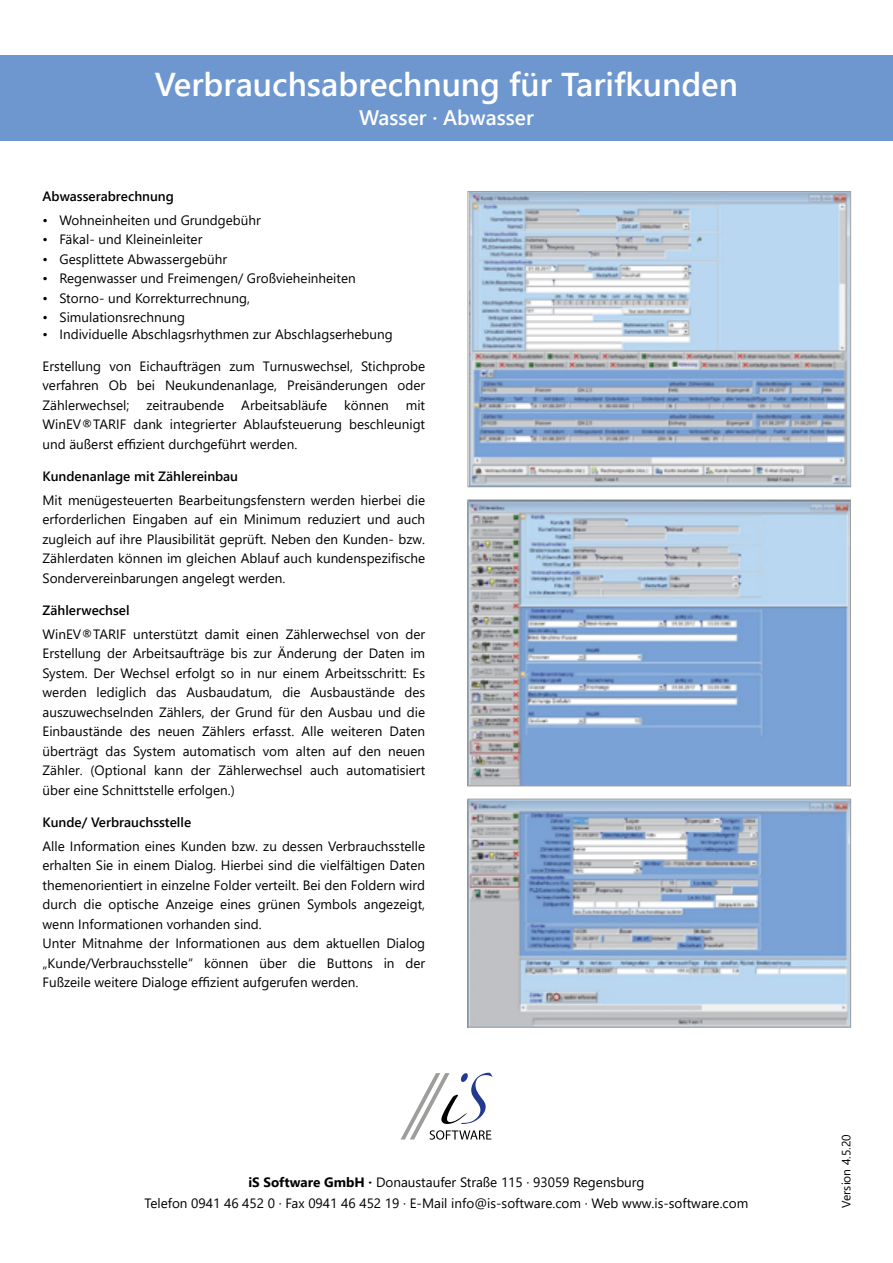
<style>
.page{position:relative;width:893px;height:1263px;background:#fff}
.page>*{position:absolute;margin:0;border:0;box-sizing:border-box;transform-origin:0 0}
.t1{font:600 33px "Segoe UI";color:#fff}
.t2{font:600 21px "Segoe UI";color:#fff}
.t3{font:13.5px/19.5px "Segoe UI";color:#000;text-align:justify}
.t4{font:600 13.5px "Segoe UI";color:#000}
.t5{font:12px "Segoe UI";color:#000}
.s1{font-weight:700}
</style>
<div class="page">
<svg style="left:401px;top:1073px;width:91px;height:67px"></svg>
<div style="left:0;top:55px;width:893px;height:85px;background:#6e97cf"></div>
<img style="left:470px;top:193px;width:379px;height:292px">
<div style="left:468px;top:191px;width:383px;height:296px;border:1px solid #9d9d9c"></div>
<img style="left:470px;top:502px;width:379px;height:282px">
<div style="left:468px;top:500px;width:383px;height:286px;border:1px solid #9d9d9c"></div>
<img style="left:470px;top:801px;width:379px;height:224px">
<div style="left:468px;top:799px;width:383px;height:228px;border:1px solid #9d9d9c"></div>
<h1 class="t1" style="left:414px;top:47px;width:66px">Titel</h1>
<h1 class="t1" style="left:155px;top:53px;width:585px">Verbrauchsabrechnung für Tarifkunden</h1>
<h2 class="t2" style="left:359px;top:98px;width:176px">Wasser · Abwasser</h2>
<p class="t4" style="left:43px;top:184px;width:133px">Abwasserabrechnung</p>
<p class="t3" style="left:43px;top:209px;width:220px">• Wohneinheiten und Grundgebühr</p>
<p class="t3" style="left:43px;top:229px;width:161px">• Fäkal- und Kleineinleiter</p>
<p class="t3" style="left:43px;top:248px;width:186px">• Gesplittete Abwassergebühr</p>
<p class="t3" style="left:43px;top:268px;width:315px">• Regenwasser und Freimengen/ Großvieheinheiten</p>
<p class="t3" style="left:43px;top:287px;width:209px">• Storno- und Korrekturrechnung,</p>
<p class="t3" style="left:43px;top:307px;width:144px">• Simulationsrechnung</p>
<p class="t3" style="left:43px;top:323px;width:352px">• Individuelle Abschlagsrhythmen zur Abschlagserhebung</p>
<p class="t3" style="left:43px;top:355px;width:384px">Erstellung von Eichaufträgen zum Turnuswechsel, Stichprobe verfahren Ob bei Neukundenanlage, Preisänderungen oder Zählerwechsel;</p>
<p class="t3" style="left:146px;top:394px;width:79px">zeitraubende</p>
<p class="t3" style="left:241px;top:394px;width:87px">Arbeitsabläufe</p>
<p class="t3" style="left:344px;top:394px;width:46px">können</p>
<p class="t3" style="left:43px;top:394px;width:384px;text-indent:363px">mit WinEV®TARIF dank integrierter Ablaufsteuerung beschleunigt und äußerst effizient durchgeführt werden.</p>
<p class="t4" style="left:43px;top:464px;width:197px">Kundenanlage mit Zählereinbau</p>
<p class="t3" style="left:43px;top:489px;width:384px">Mit menügesteuerten Bearbeitungsfenstern werden hierbei die erforderlichen Eingaben auf ein Minimum reduziert und auch zugleich auf ihre Plausibilität geprüft. Neben den Kunden- bzw.<br>Zählerdaten können im gleichen Ablauf auch kundenspezifische Sondervereinbarungen angelegt werden.</p>
<p class="t4" style="left:43px;top:598px;width:89px">Zählerwechsel</p>
<p class="t3" style="left:43px;top:623px;width:384px">WinEV®TARIF unterstützt damit einen Zählerwechsel von der Erstellung der Arbeitsaufträge bis zur Änderung der Daten im System. Der Wechsel erfolgt so in nur einem Arbeitsschritt: Es werden lediglich das Ausbaudatum, die Ausbaustände des auszuwechselnden Zählers, der Grund für den Ausbau und die Einbaustände des neuen Zählers erfasst. Alle weiteren Daten überträgt das System automatisch vom alten auf den neuen Zähler. (Optional kann der Zählerwechsel auch automatisiert über eine Schnittstelle erfolgen.)</p>
<p class="t4" style="left:43px;top:809px;width:150px">Kunde/ Verbrauchsstelle</p>
<p class="t3" style="left:43px;top:835px;width:384px;text-align:left">Alle Information eines Kunden bzw. zu dessen Verbrauchsstelle erhalten Sie in einem Dialog. Hierbei sind die vielfältigen Daten themenorientiert in einzelne Folder verteilt. Bei den Foldern wird durch die optische Anzeige eines grünen Symbols angezeigt, wenn Informationen vorhanden sind.<br>Unter Mitnahme der Informationen aus dem aktuellen Dialog „Kunde/Verbrauchsstelle“ können über die Buttons in der Fußzeile weitere Dialoge effizient aufgerufen werden.</p>
<p class="t3" style="left:145px;top:1171px;width:605px;line-height:20.4px;text-align:center"><span class="s1">iS Software GmbH ·</span> Donaustaufer Straße 115 · 93059 Regensburg<br>Telefon 0941 46 452 0 · Fax 0941 46 452 19 · E-Mail info@is-software.com · Web www.is-software.com</p>
<p class="t5" style="left:835px;top:1208px;width:75px;rotate:-90deg">Version 4.5.20</p>
</div>
